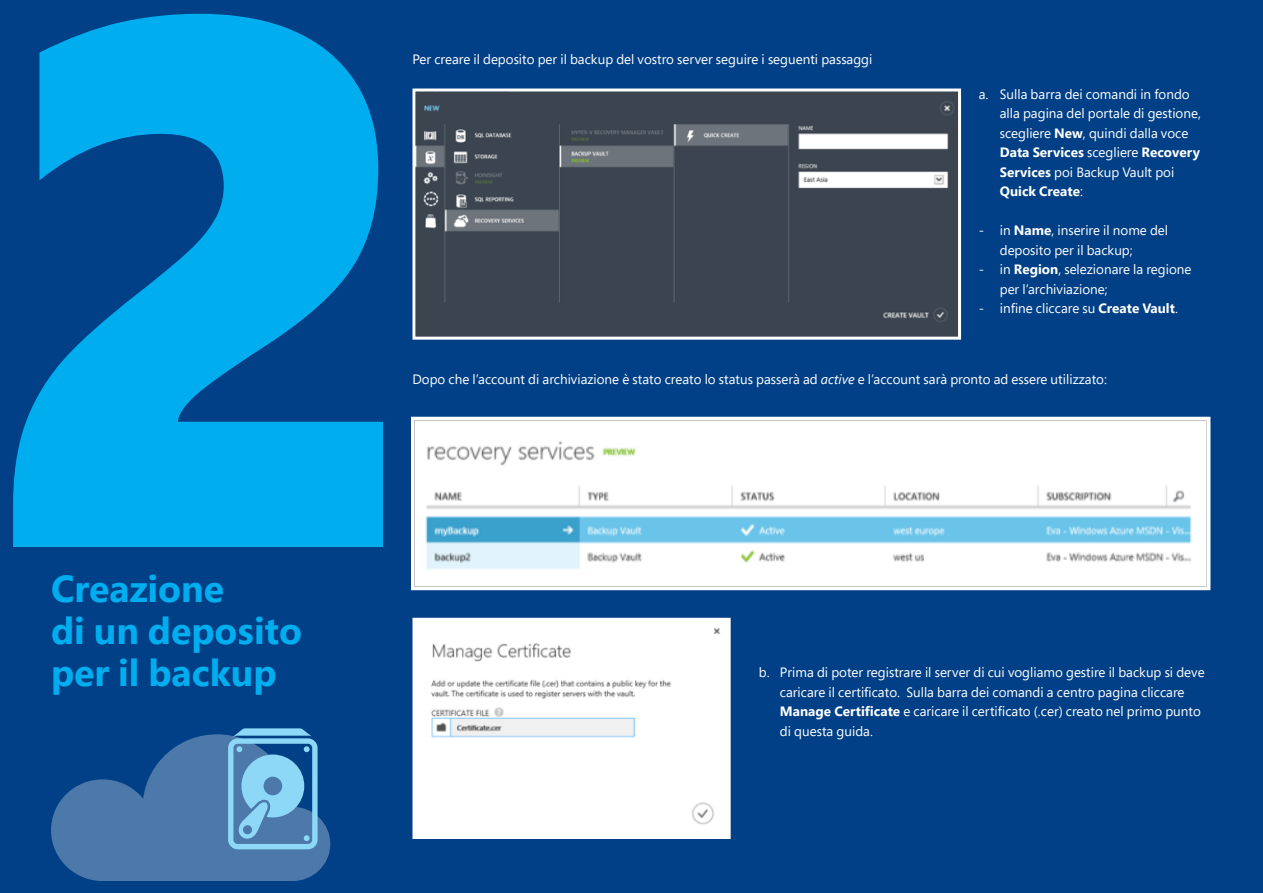
<style>
.page{position:relative;width:1263px;height:893px;background:#014086}
.page>*{position:absolute;margin:0;border:0;box-sizing:border-box;transform-origin:0 0}
.t1{font:900 750px "Segoe Pro";color:#00aeef}
.t2{font:700 37.5px "Segoe Pro";color:#00aeef}
.t3{font:13.5px/19.5px "Segoe Pro";color:#fff}
.s1{font-weight:700}
.s2{font-style:italic}
</style>
<div class="page">
<img style="left:416px;top:93px;width:541px;height:243px">
<div style="left:412px;top:89px;width:549px;height:251px;border:3px solid #fff"></div>
<img style="left:415px;top:421px;width:791px;height:165px">
<div style="left:411px;top:417px;width:799px;height:173px;border:3px solid #fff"></div>
<img style="left:416px;top:622px;width:311px;height:213px">
<div style="left:412px;top:618px;width:319px;height:221px;border:3px solid #fff"></div>
<svg style="left:51px;top:728px;width:279px;height:153px"></svg>
<p class="t1" style="left:-20px;top:-248px;width:451px">2</p>
<p class="t2" style="left:51px;top:562px;width:175px">Creazione</p>
<p class="t2" style="left:51px;top:604px;width:253px">di un deposito</p>
<p class="t2" style="left:51px;top:646px;width:227px">per il backup</p>
<p class="t3" style="left:412px;top:49px;width:461px">Per creare il deposito per il backup del vostro server seguire i seguenti passaggi</p>
<p class="t3" style="left:1000px;top:84px;width:203px;text-indent:-21px">a. Sulla barra dei comandi in fondo alla pagina del portale di gestione, scegliere <span class="s1">New</span>, quindi dalla voce<br><span class="s1">Data Services</span> scegliere <span class="s1">Recovery<br>Services</span> poi Backup Vault poi<br><span class="s1">Quick Create</span>:</p>
<p class="t3" style="left:1000px;top:220px;width:170px;text-indent:-21px">- in <span class="s1">Name</span>, inserire il nome del deposito per il backup;</p>
<p class="t3" style="left:1000px;top:259px;width:193px;text-indent:-21px">- in <span class="s1">Region</span>, selezionare la regione per l’archiviazione;</p>
<p class="t3" style="left:979px;top:298px;width:201px">- infine cliccare su <span class="s1">Create Vault</span>.</p>
<p class="t3" style="left:412px;top:369px;width:696px">Dopo che l’account di archiviazione è stato creato lo status passerà ad <span class="s2">active</span> e l’account sarà pronto ad essere utilizzato:</p>
<p class="t3" style="left:780px;top:663px;width:426px;text-indent:-21px">b. Prima di poter registrare il server di cui vogliamo gestire il backup si deve caricare il certificato. Sulla barra dei comandi a centro pagina cliccare <span class="s1">Manage Certificate</span> e caricare il certificato (.cer) creato nel primo punto di questa guida.</p>
</div>
